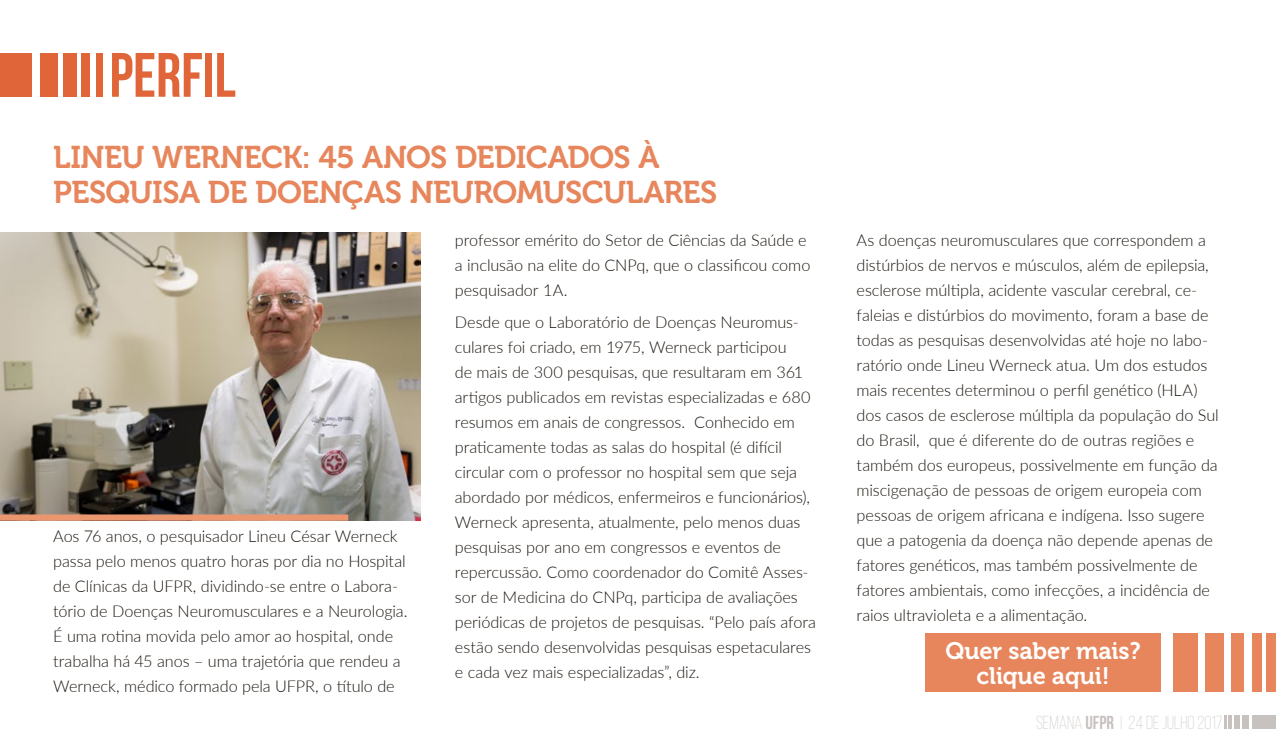
<style>
.page{position:relative;width:1276px;height:745px;background:#fff}
.page>*{position:absolute;margin:0;border:0;box-sizing:border-box;transform-origin:0 0}
.t1{font:700 62.5px "Bebas Neue";color:#e06539}
.t2{font:31.25px/35px "Museo 700";letter-spacing:-.02em;color:#e7865c}
.t3{font:23.75px/25px "Museo 700";letter-spacing:-.005em;color:#fff;text-align:center}
.t4{font:300 18.75px "Bebas Neue";color:#c7c1bf}
.t5{font:300 16.25px/25px "Lato";letter-spacing:-.005em;color:#1d160f}
.s1{font-weight:700}
</style>
<div class="page">
<svg style="left:1224px;top:715px;width:2px;height:13px"></svg>
<hr style="left:1228px;top:715px;width:4px;height:13px;background:#c7c1bf">
<div style="left:1234px;top:715px;width:5px;height:13px;background:#c7c1bf"></div>
<div style="left:1242px;top:715px;width:6px;height:13px;background:#c7c1bf"></div>
<div style="left:1251px;top:715px;width:25px;height:13px;background:#c7c1bf"></div>
<div style="left:96px;top:53px;width:7px;height:44px;background:#e06539"></div>
<div style="left:81px;top:53px;width:9px;height:44px;background:#e06539"></div>
<div style="left:63px;top:53px;width:13px;height:44px;background:#e06539"></div>
<div style="left:40px;top:53px;width:18px;height:44px;background:#e06539"></div>
<div style="left:0;top:53px;width:31px;height:44px;background:#e06539"></div>
<div style="left:1252px;top:633px;width:9px;height:58px;background:#e7865c"></div>
<div style="left:1266px;top:633px;width:10px;height:58px;background:#e7865c"></div>
<div style="left:1231px;top:633px;width:13px;height:58px;background:#e7865c"></div>
<div style="left:1205px;top:633px;width:19px;height:58px;background:#e7865c"></div>
<div style="left:1173px;top:633px;width:25px;height:58px;background:#e7865c"></div>
<div style="left:925px;top:633px;width:236px;height:58px;background:#e7865c"></div>
<img style="left:0;top:232px;width:421px;height:288px">
<div style="left:0;top:514px;width:348px;height:6px;background:#ea9770"></div>
<h1 class="t1" style="left:109px;top:41px;width:128px">perfil</h1>
<h2 class="t2" style="left:53px;top:140px;width:665px">LINEU WERNECK: 45 ANOS DEDICADOS À<br>PESQUISA DE DOENÇAS NEUROMUSCULARES</h2>
<p class="t5" style="left:53px;top:522px;width:356px">Aos 76 anos, o pesquisador Lineu César Werneck passa pelo menos quatro horas por dia no Hospital de Clínicas da UFPR, dividindo-se entre o Labora&shy;tório de Doenças Neuromusculares e a Neurologia.<br>É uma rotina movida pelo amor ao hospital, onde trabalha há 45 anos – uma trajetória que rendeu a Werneck, médico formado pela UFPR, o título de</p>
<p class="t5" style="left:455px;top:226px;width:357px">professor emérito do Setor de Ciências da Saúde e a inclusão na elite do CNPq, que o classificou como pesquisador 1A.</p>
<p class="t5" style="left:455px;top:309px;width:363px">Desde que o Laboratório de Doenças Neuromus&shy;culares foi criado, em 1975, Werneck participou<br>de mais de 300 pesquisas, que resultaram em 361 artigos publicados em revistas especializadas e 680 resumos em anais de congressos. Conhecido em praticamente todas as salas do hospital (é difícil circular com o professor no hospital sem que seja abordado por médicos, enfermeiros e funcionários), Werneck apresenta, atualmente, pelo menos duas pesquisas por ano em congressos e eventos de repercussão. Como coordenador do Comitê Asses&shy;sor de Medicina do CNPq, participa de avaliações periódicas de projetos de pesquisas. “Pelo país afora estão sendo desenvolvidas pesquisas espetaculares e cada vez mais especializadas”, diz.</p>
<p class="t5" style="left:856px;top:226px;width:364px">As doenças neuromusculares que correspondem a distúrbios de nervos e músculos, além de epilepsia, esclerose múltipla, acidente vascular cerebral, ce&shy;faleias e distúrbios do movimento, foram a base de todas as pesquisas desenvolvidas até hoje no labo&shy;ratório onde Lineu Werneck atua. Um dos estudos mais recentes determinou o perfil genético (HLA) dos casos de esclerose múltipla da população do Sul do Brasil, que é diferente do de outras regiões e também dos europeus, possivelmente em função da miscigenação de pessoas de origem europeia com pessoas de origem africana e indígena. Isso sugere que a patogenia da doença não depende apenas de fatores genéticos, mas também possivelmente de fatores ambientais, como infecções, a incidência de raios ultravioleta e a alimentação.</p>
<h3 class="t3" style="left:945px;top:638px;width:197px">Quer saber mais? clique aqui!</h3>
<p class="t4" style="left:1036px;top:712px;width:188px">SEMANA <span class="s1">UFPR</span> | 24 DE JULHO 2017</p>
</div>
